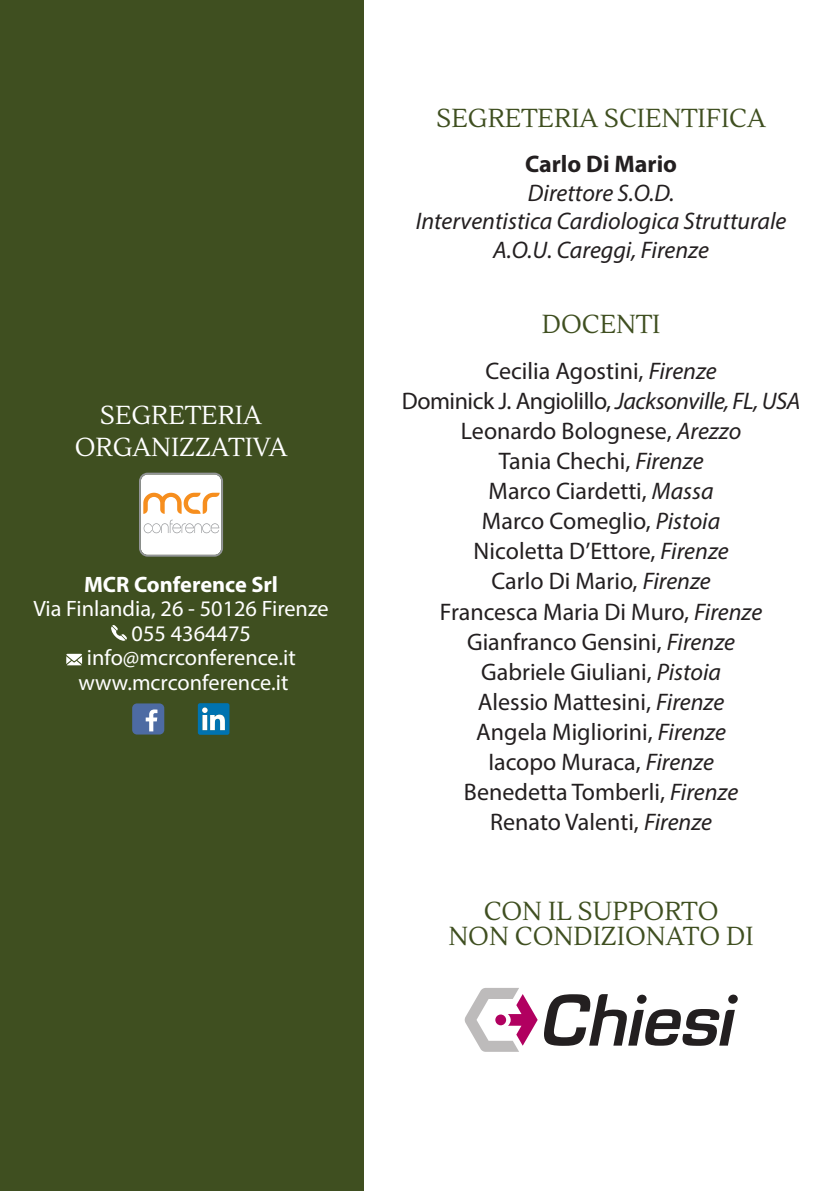
<style>
.page{position:relative;width:840px;height:1191px;background:#fff}
.page>*{position:absolute;margin:0;border:0;box-sizing:border-box;transform-origin:0 0}
.t1{font:26px "Lustria";color:#3f4f20}
.t2{font:26px "Lustria";color:#fff}
.t3{font:24px "Myriad Pro";color:#231f20}
.t4{font:italic 24px "Myriad Pro";color:#231f20}
.t5{font:24px "Myriad Pro";letter-spacing:-.02em;color:#231f20}
.t6{font:700 24px "Myriad Pro";color:#231f20}
.t7{font:22.4px "Myriad Pro";color:#fff}
.t8{font:700 22.4px "Myriad Pro";color:#fff}
.s1{font-style:italic}
</style>
<div class="page">
<div style="left:0;top:0;width:363px;height:1191px;background:#3f4f20"></div>
<svg style="left:111px;top:625px;width:16px;height:16px"></svg>
<svg style="left:66px;top:654px;width:16px;height:11px"></svg>
<svg style="left:139px;top:472px;width:84px;height:84px;background:#efe6db"></svg>
<div style="left:132px;top:703px;width:32px;height:31px;background:#4d6ba3;border-radius:5px"></div>
<svg style="left:146px;top:709px;width:11px;height:22px"></svg>
<svg style="left:198px;top:703px;width:31px;height:32px"></svg>
<svg style="left:464px;top:988px;width:73px;height:63px"></svg>
<div style="left:495px;top:1014px;width:11px;height:11px;background:#b10060;border-radius:50%"></div>
<svg style="left:544px;top:994px;width:190px;height:51px"></svg>
<svg style="left:636px;top:994px;width:10px;height:10px"></svg>
<svg style="left:727px;top:994px;width:10px;height:10px"></svg>
<p class="t2" style="left:100px;top:399px;width:163px">SEGRETERIA</p>
<p class="t2" style="left:75px;top:431px;width:214px">ORGANIZZATIVA</p>
<p class="t8" style="left:84px;top:569px;width:195px">MCR Conference Srl</p>
<p class="t7" style="left:33px;top:595px;width:296px">Via Finlandia, 26 - 50126 Firenze</p>
<p class="t7" style="left:131px;top:619px;width:121px">055 4364475</p>
<p class="t7" style="left:87px;top:644px;width:210px">info@mcrconference.it</p>
<p class="t7" style="left:78px;top:668px;width:211px">www.mcrconference.it</p>
<p class="t1" style="left:436px;top:102px;width:330px">SEGRETERIA SCIENTIFICA</p>
<p class="t6" style="left:525px;top:148px;width:153px">Carlo Di Mario</p>
<p class="t4" style="left:527px;top:178px;width:148px">Direttore S.O.D.</p>
<p class="t4" style="left:415px;top:206px;width:372px">Interventistica Cardiologica Strutturale</p>
<p class="t4" style="left:493px;top:235px;width:217px">A.O.U. Careggi, Firenze</p>
<p class="t1" style="left:541px;top:308px;width:120px">DOCENTI</p>
<p class="t3" style="left:485px;top:356px;width:233px">Cecilia Agostini, <span class="s1">Firenze</span></p>
<p class="t5" style="left:401px;top:386px;width:400px">Dominick J. Angiolillo, <span class="s1">Jacksonville, FL, USA</span></p>
<p class="t3" style="left:460px;top:416px;width:282px">Leonardo Bolognese, <span class="s1">Arezzo</span></p>
<p class="t3" style="left:498px;top:446px;width:206px">Tania Chechi, <span class="s1">Firenze</span></p>
<p class="t3" style="left:488px;top:476px;width:226px">Marco Ciardetti, <span class="s1">Massa</span></p>
<p class="t3" style="left:481px;top:506px;width:240px">Marco Comeglio, <span class="s1">Pistoia</span></p>
<p class="t3" style="left:473px;top:536px;width:256px">Nicoletta D’Ettore, <span class="s1">Firenze</span></p>
<p class="t3" style="left:491px;top:566px;width:221px">Carlo Di Mario, <span class="s1">Firenze</span></p>
<p class="t3" style="left:439px;top:596px;width:324px">Francesca Maria Di Muro, <span class="s1">Firenze</span></p>
<p class="t3" style="left:467px;top:626px;width:269px">Gianfranco Gensini, <span class="s1">Firenze</span></p>
<p class="t3" style="left:481px;top:656px;width:241px">Gabriele Giuliani, <span class="s1">Pistoia</span></p>
<p class="t3" style="left:477px;top:686px;width:248px">Alessio Mattesini, <span class="s1">Firenze</span></p>
<p class="t3" style="left:476px;top:716px;width:251px">Angela Migliorini, <span class="s1">Firenze</span></p>
<p class="t3" style="left:488px;top:746px;width:227px">Iacopo Muraca, <span class="s1">Firenze</span></p>
<p class="t3" style="left:463px;top:776px;width:276px">Benedetta Tomberli, <span class="s1">Firenze</span></p>
<p class="t3" style="left:490px;top:806px;width:223px">Renato Valenti, <span class="s1">Firenze</span></p>
<p class="t1" style="left:483px;top:895px;width:236px">CON IL SUPPORTO</p>
<p class="t1" style="left:448px;top:920px;width:306px">NON CONDIZIONATO DI</p>
</div>
